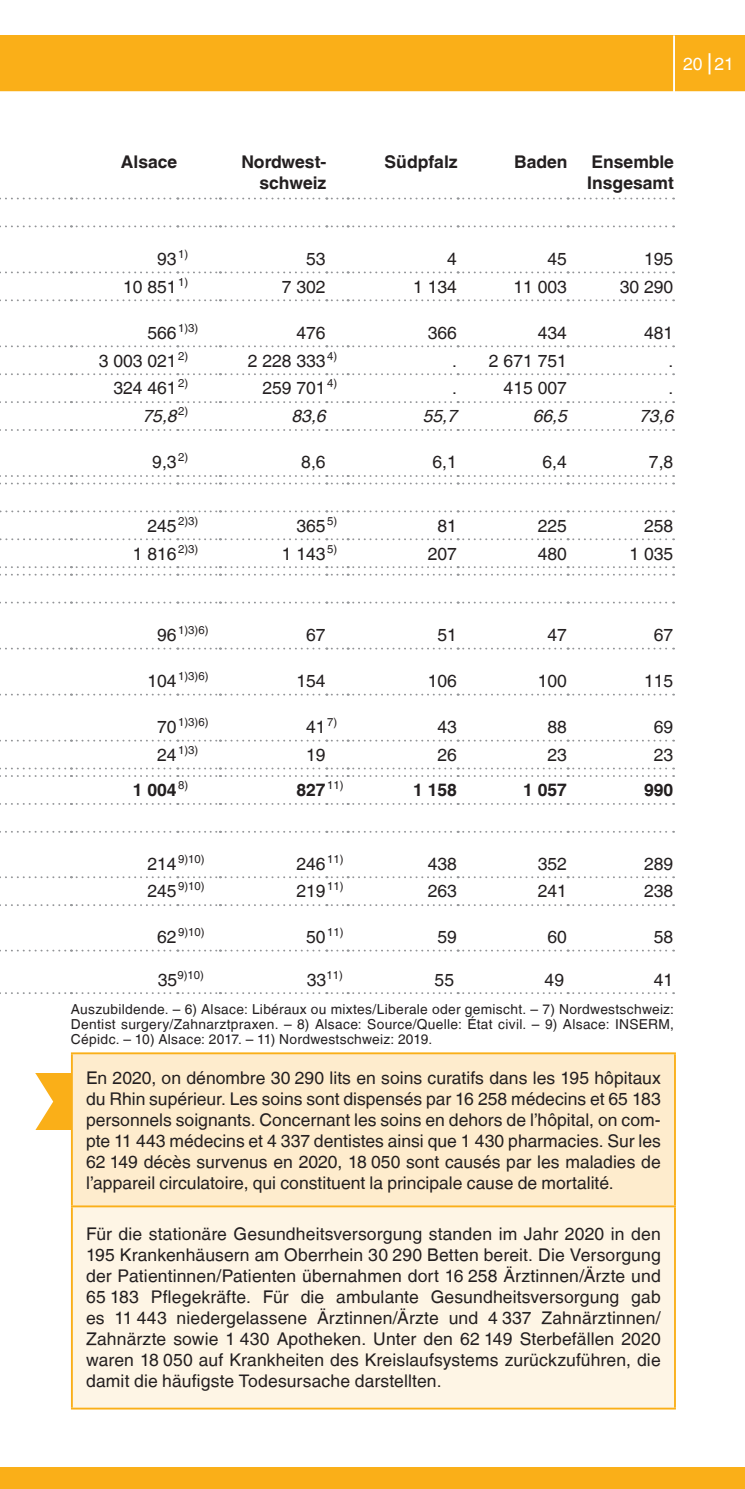
<style>
.page{position:relative;width:745px;height:1489px;background:#fff}
.page>*{position:absolute;margin:0;border:0;box-sizing:border-box;transform-origin:0 0}
.t1{font:17.5px/21px "Helvetica LT";color:#231f20;text-align:justify}
.t2{font:700 17.5px/21px "Helvetica LT";color:#231f20;text-align:right}
.t3{font:italic 17.5px "Helvetica LT";color:#231f20}
.t4{font:17.5px "Helvetica LT";color:#fff}
.t5{font:13.75px/15px "Helvetica LT";letter-spacing:.02em;color:#231f20;text-align:justify}
.t6{font:11.5px "Helvetica LT";color:#231f20}
.s1{font-size:17.5px}
</style>
<div class="page">
<div style="left:0;top:35px;width:744px;height:57px;background:#faaf18"></div>
<hr style="left:672px;top:35px;width:2px;height:57px;background:#fff">
<hr style="left:708px;top:53px;width:2px;height:21px;background:#fff">
<hr style="left:0;top:91px;width:744px;height:2px;background:#fff">
<div style="left:0;top:1467px;width:744px;height:21px;background:#faaf18"></div>
<svg style="left:0;top:197px;width:673px;height:2px"></svg>
<svg style="left:0;top:225px;width:673px;height:2px"></svg>
<svg style="left:0;top:345px;width:673px;height:2px"></svg>
<svg style="left:0;top:373px;width:673px;height:2px"></svg>
<svg style="left:0;top:401px;width:673px;height:2px"></svg>
<svg style="left:0;top:429px;width:673px;height:2px"></svg>
<svg style="left:0;top:475px;width:673px;height:9px"></svg>
<svg style="left:0;top:510px;width:673px;height:2px"></svg>
<svg style="left:0;top:538px;width:673px;height:2px"></svg>
<svg style="left:0;top:566px;width:673px;height:9px"></svg>
<svg style="left:0;top:601px;width:673px;height:2px"></svg>
<svg style="left:0;top:647px;width:673px;height:2px"></svg>
<svg style="left:0;top:693px;width:673px;height:2px"></svg>
<svg style="left:0;top:739px;width:673px;height:2px"></svg>
<svg style="left:0;top:767px;width:673px;height:2px"></svg>
<svg style="left:0;top:775px;width:673px;height:2px"></svg>
<svg style="left:0;top:803px;width:673px;height:1px"></svg>
<svg style="left:0;top:830px;width:673px;height:2px"></svg>
<svg style="left:0;top:876px;width:673px;height:2px"></svg>
<svg style="left:0;top:904px;width:673px;height:2px"></svg>
<svg style="left:0;top:949px;width:673px;height:2px"></svg>
<svg style="left:0;top:992px;width:673px;height:2px"></svg>
<svg style="left:0;top:271px;width:673px;height:2px"></svg>
<svg style="left:0;top:299px;width:673px;height:2px"></svg>
<div style="left:35px;top:1073px;width:37px;height:56px;background:#faaf18"></div>
<svg style="left:35px;top:1073px;width:18px;height:56px"></svg>
<div style="left:72px;top:1053px;width:602px;height:153px;background:#feeccd"></div>
<div style="left:72px;top:1206px;width:602px;height:202px;background:#fef5e5"></div>
<hr style="left:71px;top:1207px;width:2px;height:200px;background:#faaf18">
<hr style="left:673px;top:1207px;width:2px;height:200px;background:#faaf18">
<hr style="left:71px;top:1407px;width:604px;height:2px;background:#faaf18">
<hr style="left:71px;top:1052px;width:604px;height:2px;background:#faaf18">
<hr style="left:71px;top:1054px;width:2px;height:151px;background:#faaf18">
<hr style="left:673px;top:1054px;width:2px;height:151px;background:#faaf18">
<hr style="left:71px;top:1205px;width:604px;height:2px;background:#faaf18">
<p class="t4" style="left:682px;top:54px;width:52px">20 21</p>
<p class="t2" style="left:121px;top:151px;width:58px">Alsace</p>
<p class="t2" style="left:241px;top:151px;width:86px">Nordwest&shy;schweiz</p>
<p class="t2" style="left:384px;top:151px;width:74px">Südpfalz</p>
<p class="t2" style="left:513px;top:151px;width:55px">Baden</p>
<p class="t2" style="left:587px;top:151px;width:88px;text-align:left">Ensemble<br>Insgesamt</p>
<p class="t1" style="left:157px;top:248px;width:32px">93<sup>1)</sup></p>
<p class="t1" style="left:306px;top:248px;width:21px">53</p>
<p class="t1" style="left:447px;top:248px;width:11px">4</p>
<p class="t1" style="left:547px;top:248px;width:21px">45</p>
<p class="t1" style="left:643px;top:248px;width:31px">195</p>
<p class="t1" style="left:123px;top:276px;width:67px">10 851<sup>1)</sup></p>
<p class="t1" style="left:281px;top:276px;width:45px">7 302</p>
<p class="t1" style="left:413px;top:276px;width:45px">1 134</p>
<p class="t1" style="left:513px;top:276px;width:55px">11 003</p>
<p class="t1" style="left:619px;top:276px;width:55px">30 290</p>
<p class="t6" style="left:147px;top:321px;width:52px"><span class="s1">566</span>1)3)</p>
<p class="t1" style="left:296px;top:322px;width:31px">476</p>
<p class="t1" style="left:427px;top:322px;width:31px">366</p>
<p class="t1" style="left:537px;top:322px;width:31px">434</p>
<p class="t1" style="left:643px;top:322px;width:31px">481</p>
<p class="t1" style="left:99px;top:350px;width:91px">3 003 021<sup>2)</sup></p>
<p class="t1" style="left:247px;top:350px;width:91px">2 228 333<sup>4)</sup></p>
<p class="t1" style="left:452px;top:350px;width:6px">.</p>
<p class="t1" style="left:488px;top:350px;width:79px">2 671 751</p>
<p class="t1" style="left:668px;top:350px;width:6px">.</p>
<p class="t1" style="left:113px;top:378px;width:76px">324 461<sup>2)</sup></p>
<p class="t1" style="left:262px;top:378px;width:76px">259 701<sup>4)</sup></p>
<p class="t1" style="left:452px;top:378px;width:6px">.</p>
<p class="t1" style="left:503px;top:378px;width:65px">415 007</p>
<p class="t1" style="left:668px;top:378px;width:6px">.</p>
<p class="t3" style="left:142px;top:406px;width:47px">75,8<sup>2)</sup></p>
<p class="t3" style="left:291px;top:406px;width:36px">83,6</p>
<p class="t3" style="left:422px;top:406px;width:36px">55,7</p>
<p class="t3" style="left:532px;top:406px;width:36px">66,5</p>
<p class="t3" style="left:638px;top:406px;width:36px">73,6</p>
<p class="t1" style="left:152px;top:451px;width:37px">9,3<sup>2)</sup></p>
<p class="t1" style="left:301px;top:451px;width:26px">8,6</p>
<p class="t1" style="left:432px;top:451px;width:26px">6,1</p>
<p class="t1" style="left:542px;top:451px;width:26px">6,4</p>
<p class="t1" style="left:648px;top:451px;width:26px">7,8</p>
<p class="t6" style="left:147px;top:514px;width:52px"><span class="s1">245</span>2)3)</p>
<p class="t1" style="left:296px;top:515px;width:42px">365<sup>5)</sup></p>
<p class="t1" style="left:437px;top:515px;width:21px">81</p>
<p class="t1" style="left:537px;top:515px;width:31px">225</p>
<p class="t1" style="left:643px;top:515px;width:31px">258</p>
<p class="t1" style="left:133px;top:543px;width:67px">1 816<sup>2)3)</sup></p>
<p class="t1" style="left:281px;top:543px;width:57px">1 143<sup>5)</sup></p>
<p class="t1" style="left:427px;top:543px;width:31px">207</p>
<p class="t1" style="left:537px;top:543px;width:31px">480</p>
<p class="t1" style="left:629px;top:543px;width:45px">1 035</p>
<p class="t6" style="left:157px;top:623px;width:53px"><span class="s1">96</span>1)3)6)</p>
<p class="t1" style="left:306px;top:624px;width:21px">67</p>
<p class="t1" style="left:437px;top:624px;width:21px">51</p>
<p class="t1" style="left:547px;top:624px;width:21px">47</p>
<p class="t1" style="left:653px;top:624px;width:21px">67</p>
<p class="t6" style="left:147px;top:669px;width:62px"><span class="s1">104</span>1)3)6)</p>
<p class="t1" style="left:296px;top:670px;width:31px">154</p>
<p class="t1" style="left:427px;top:670px;width:31px">106</p>
<p class="t1" style="left:537px;top:670px;width:31px">100</p>
<p class="t1" style="left:643px;top:670px;width:31px">115</p>
<p class="t6" style="left:157px;top:715px;width:53px"><span class="s1">70</span>1)3)6)</p>
<p class="t1" style="left:306px;top:716px;width:32px">41<sup>7)</sup></p>
<p class="t1" style="left:437px;top:716px;width:21px">43</p>
<p class="t1" style="left:547px;top:716px;width:21px">88</p>
<p class="t1" style="left:653px;top:716px;width:21px">69</p>
<p class="t6" style="left:157px;top:743px;width:43px"><span class="s1">24</span>1)3)</p>
<p class="t1" style="left:306px;top:744px;width:21px">19</p>
<p class="t1" style="left:437px;top:744px;width:21px">26</p>
<p class="t1" style="left:547px;top:744px;width:21px">23</p>
<p class="t1" style="left:653px;top:744px;width:21px">23</p>
<p class="t2" style="left:133px;top:779px;width:57px">1 004<sup>8)</sup></p>
<p class="t2" style="left:296px;top:779px;width:49px">827<sup>11)</sup></p>
<p class="t2" style="left:413px;top:779px;width:45px">1 158</p>
<p class="t2" style="left:522px;top:779px;width:45px">1 057</p>
<p class="t2" style="left:643px;top:779px;width:31px">990</p>
<p class="t6" style="left:147px;top:851px;width:59px"><span class="s1">214</span>9)10)</p>
<p class="t1" style="left:296px;top:852px;width:49px">246<sup>11)</sup></p>
<p class="t1" style="left:427px;top:852px;width:31px">438</p>
<p class="t1" style="left:537px;top:852px;width:31px">352</p>
<p class="t1" style="left:643px;top:852px;width:31px">289</p>
<p class="t6" style="left:147px;top:879px;width:59px"><span class="s1">245</span>9)10)</p>
<p class="t1" style="left:296px;top:880px;width:49px">219<sup>11)</sup></p>
<p class="t1" style="left:427px;top:880px;width:31px">263</p>
<p class="t1" style="left:537px;top:880px;width:31px">241</p>
<p class="t1" style="left:643px;top:880px;width:31px">238</p>
<p class="t6" style="left:157px;top:925px;width:49px"><span class="s1">62</span>9)10)</p>
<p class="t6" style="left:306px;top:925px;width:39px"><span class="s1">50</span>11)</p>
<p class="t1" style="left:437px;top:926px;width:21px">59</p>
<p class="t1" style="left:547px;top:926px;width:21px">60</p>
<p class="t1" style="left:653px;top:926px;width:21px">58</p>
<p class="t6" style="left:158px;top:968px;width:48px"><span class="s1">35</span>9)10)</p>
<p class="t6" style="left:307px;top:968px;width:37px"><span class="s1">33</span>11)</p>
<p class="t1" style="left:434px;top:969px;width:21px">55</p>
<p class="t1" style="left:544px;top:969px;width:21px">49</p>
<p class="t1" style="left:653px;top:969px;width:21px">41</p>
<p class="t5" style="left:71px;top:1001px;width:604px">Auszubildende. – 6) Alsace: Libéraux ou mixtes/Liberale oder gemischt. – 7) Nordwestschweiz:<br>Dentist surgery/Zahnarztpraxen. – 8) Alsace: Source/Quelle: État civil. – 9) Alsace: INSERM, Cépidc. – 10) Alsace: 2017. – 11) Nordwestschweiz: 2019.</p>
<p class="t1" style="left:86px;top:1066px;width:576px">En 2020, on dénombre 30 290 lits en soins curatifs dans les 195 hôpitaux du Rhin supérieur. Les soins sont dispensés par 16 258 médecins et 65 183 personnels soignants. Concernant les soins en dehors de l’hôpital, on com‑ pte 11 443 médecins et 4 337 dentistes ainsi que 1 430 pharmacies. Sur les 62 149 décès survenus en 2020, 18 050 sont causés par les maladies de l’appareil circulatoire, qui constituent la principale cause de mortalité.</p>
<p class="t1" style="left:86px;top:1223px;width:576px">Für die stationäre Gesundheitsversorgung standen im Jahr 2020 in den 195 Krankenhäusern am Oberrhein 30 290 Betten bereit. Die Versorgung der Patientinnen/Patienten übernahmen dort 16 258 Ärztinnen/Ärzte und 65 183 Pflegekräfte. Für die ambulante Gesundheitsversorgung gab es 11 443 niedergelassene Ärztinnen/Ärzte und 4 337 Zahnärztinnen/ Zahnärzte sowie 1 430 Apotheken. Unter den 62 149 Sterbefällen 2020 waren 18 050 auf Krankheiten des Kreislaufsystems zurückzuführen, die damit die häufigste Todesursache darstellten.</p>
</div>
